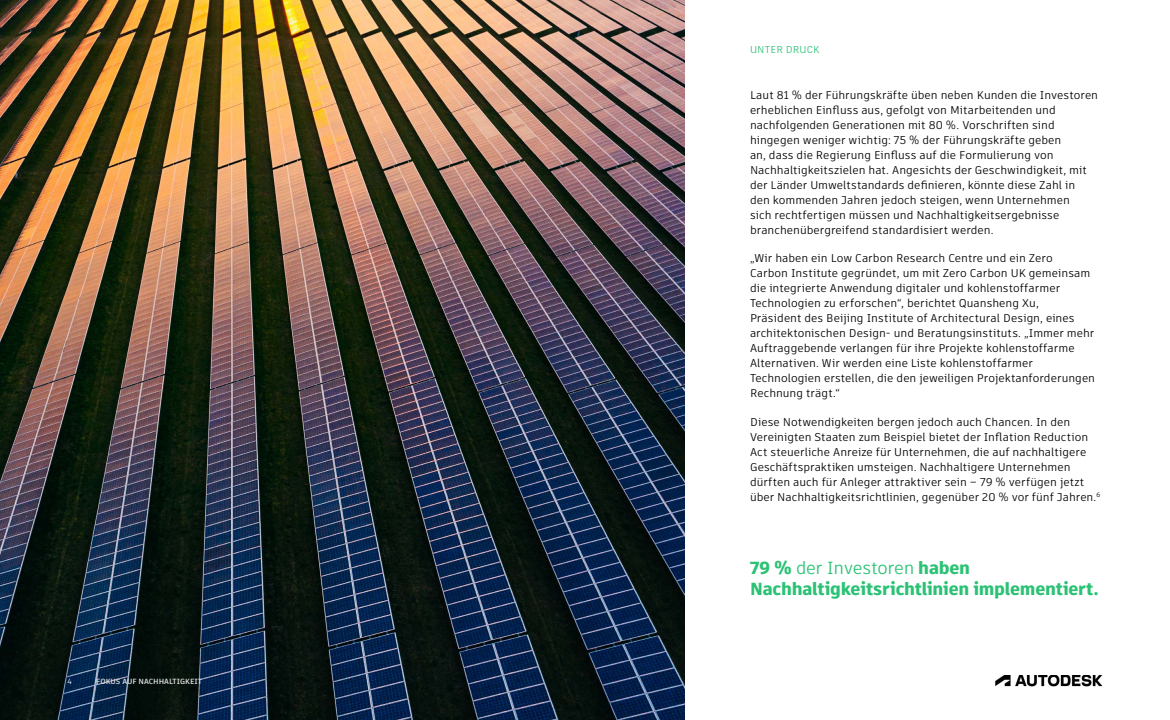
<style>
.page{position:relative;width:1170px;height:720px;background:#fff}
.page>*{position:absolute;margin:0;border:0;box-sizing:border-box;transform-origin:0 0}
.t1{font:800 17.5px/21px "Artifakt Element";letter-spacing:-.01em;color:#2bc275}
.t2{font:11.25px/15px "Artifakt Element";color:#000}
.t3{font:10px "Artifakt Legend";letter-spacing:.01em;color:#2bc275}
.t4{font:700 7.5px "Artifakt Element";color:#dcddde}
.t5{font:7.5px "Artifakt Element";color:#fff}
.s1{font-weight:400}
</style>
<div class="page">
<img style="left:0;top:0;width:684px;height:720px">
<img style="left:995px;top:675px;width:107px;height:11px">
<p class="t5" style="left:68px;top:676px;width:6px">4</p>
<p class="t4" style="left:96px;top:676px;width:107px">FOKUS AUF NACHHALTIGKEIT</p>
<p class="t3" style="left:750px;top:42px;width:71px">UNTER DRUCK</p>
<p class="t2" style="left:750px;top:87px;width:350px">Laut 81 % der Führungskräfte üben neben Kunden die Investoren erheblichen Einfluss aus, gefolgt von Mitarbeitenden und nachfolgenden Generationen mit 80 %. Vorschriften sind hingegen weniger wichtig: 75 % der Führungskräfte geben<br>an, dass die Regierung Einfluss auf die Formulierung von Nachhaltigkeitszielen hat. Angesichts der Geschwindigkeit, mit der Länder Umweltstandards definieren, könnte diese Zahl in<br>den kommenden Jahren jedoch steigen, wenn Unternehmen<br>sich rechtfertigen müssen und Nachhaltigkeitsergebnisse branchenübergreifend standardisiert werden.</p>
<p class="t2" style="left:750px;top:251px;width:347px">„Wir haben ein Low Carbon Research Centre und ein Zero<br>Carbon Institute gegründet, um mit Zero Carbon UK gemeinsam die integrierte Anwendung digitaler und kohlenstoffarmer Technologien zu erforschen“, berichtet Quansheng Xu,<br>Präsident des Beijing Institute of Architectural Design, eines architektonischen Design- und Beratungsinstituts. „Immer mehr Auftraggebende verlangen für ihre Projekte kohlenstoffarme Alternativen. Wir werden eine Liste kohlenstoffarmer Technologien erstellen, die den jeweiligen Projektanforderungen Rechnung trägt.“</p>
<p class="t2" style="left:750px;top:414px;width:352px">Diese Notwendigkeiten bergen jedoch auch Chancen. In den Vereinigten Staaten zum Beispiel bietet der Inflation Reduction Act steuerliche Anreize für Unternehmen, die auf nachhaltigere Geschäftspraktiken umsteigen. Nachhaltigere Unternehmen dürften auch für Anleger attraktiver sein – 79 % verfügen jetzt über Nachhaltigkeitsrichtlinien, gegenüber 20 % vor fünf Jahren.<sup>6</sup></p>
<h1 class="t1" style="left:750px;top:557px;width:350px">79 % <span class="s1">der Investoren</span> haben<br>Nachhaltigkeitsrichtlinien implementiert.</h1>
</div>
